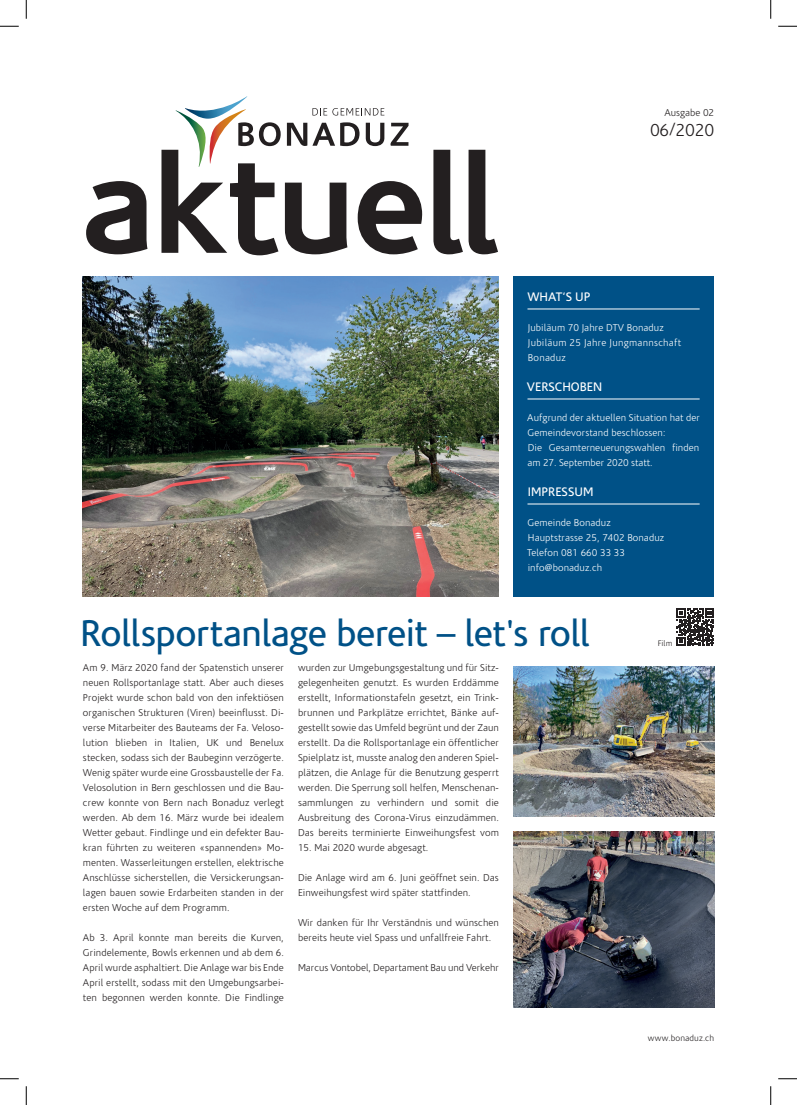
<style>
.page{position:relative;width:797px;height:1105px;background:#fff}
.page>*{position:absolute;margin:0;border:0;box-sizing:border-box;transform-origin:0 0}
.t1{font:37.5px "Corisande OT";letter-spacing:-.02em;color:#005187}
.t2{font:300 17.5px "Corisande OT";color:#231f20}
.t3{font:12.5px "Corisande OT";color:#fff}
.t4{font:300 10px/15px "Corisande OT";letter-spacing:.01em;color:#231f20;text-align:justify}
.t5{font:300 10px/15px "Corisande OT";letter-spacing:.01em;color:#fff}
.t6{font:300 10px/15px "Corisande OT";letter-spacing:.03em;color:#fff}
.t7{font:300 8.75px "Corisande OT";letter-spacing:.015em;color:#231f20}
.t8{font:300 8.12px "Corisande OT";color:#231f20}
</style>
<div class="page">
<div style="left:513px;top:276px;width:201px;height:320px;background:#005187"></div>
<svg style="left:676px;top:609px;width:38px;height:37px"></svg>
<img style="left:83px;top:276px;width:416px;height:320px">
<svg style="left:287px;top:122px;width:72px;height:24px"></svg>
<svg style="left:366px;top:123px;width:18px;height:23px"></svg>
<svg style="left:390px;top:123px;width:18px;height:23px"></svg>
<svg style="left:176px;top:96px;width:105px;height:54px"></svg>
<svg style="left:312px;top:108px;width:72px;height:8px"></svg>
<img style="left:513px;top:831px;width:201px;height:177px">
<img style="left:513px;top:666px;width:201px;height:150px">
<hr style="left:527px;top:309px;width:172px;height:1px;background:#fff">
<hr style="left:527px;top:399px;width:172px;height:1px;background:#fff">
<hr style="left:527px;top:504px;width:172px;height:1px;background:#fff">
<svg style="left:86px;top:150px;width:412px;height:105px"></svg>
<svg style="left:0;top:25px;width:19px;height:2px"></svg>
<svg style="left:778px;top:25px;width:19px;height:2px"></svg>
<svg style="left:0;top:1078px;width:19px;height:1px"></svg>
<svg style="left:778px;top:1078px;width:19px;height:1px"></svg>
<svg style="left:25px;top:0;width:2px;height:19px"></svg>
<svg style="left:25px;top:1086px;width:2px;height:19px"></svg>
<svg style="left:770px;top:0;width:1px;height:19px"></svg>
<svg style="left:770px;top:1086px;width:1px;height:19px"></svg>
<p class="t4" style="left:664px;top:106px;width:51px">Ausgabe 02</p>
<h2 class="t2" style="left:650px;top:121px;width:65px">06/2020</h2>
<p class="t3" style="left:527px;top:290px;width:65px">WHAT‘S UP</p>
<p class="t6" style="left:528px;top:321px;width:155px">Jubiläum 70 Jahre DTV Bonaduz<br>Jubiläum 25 Jahre Jungmannschaft<br>Bonaduz</p>
<p class="t3" style="left:527px;top:380px;width:77px">VERSCHOBEN</p>
<p class="t5" style="left:527px;top:411px;width:174px">Aufgrund der aktuellen Situation hat der Gemeindevorstand beschlossen:<br>Die Gesamterneuerungswahlen finden am 27. September 2020 statt.</p>
<p class="t3" style="left:528px;top:485px;width:67px">IMPRESSUM</p>
<p class="t5" style="left:527px;top:516px;width:139px">Gemeinde Bonaduz<br>Hauptstrasse 25, 7402 Bonaduz<br>Telefon 081 660 33 33 info@bonaduz.ch</p>
<h1 class="t1" style="left:80px;top:613px;width:511px">Rollsportanlage bereit – let's roll</h1>
<p class="t4" style="left:83px;top:661px;width:202px">Am 9. März 2020 fand der Spatenstich unserer neuen Rollsportanlage statt. Aber auch dieses Projekt wurde schon bald von den infektiösen organischen Strukturen (Viren) beeinflusst. Di&shy;verse Mitarbeiter des Bauteams der Fa. Veloso&shy;lution blieben in Italien, UK und Benelux stecken, sodass sich der Baubeginn verzögerte.<br>Wenig später wurde eine Grossbaustelle der Fa.<br>Velosolution in Bern geschlossen und die Bau&shy;crew konnte von Bern nach Bonaduz verlegt werden. Ab dem 16. März wurde bei idealem Wetter gebaut. Findlinge und ein defekter Bau&shy;kran führten zu weiteren «spannenden» Mo&shy;menten. Wasserleitungen erstellen, elektrische Anschlüsse sicherstellen, die Versickerungsan&shy;lagen bauen sowie Erdarbeiten standen in der ersten Woche auf dem Programm.</p>
<p class="t4" style="left:83px;top:931px;width:202px">Ab 3. April konnte man bereits die Kurven, Grindelemente, Bowls erkennen und ab dem 6.<br>April wurde asphaltiert. Die Anlage war bis Ende April erstellt, sodass mit den Umgebungsarbei&shy;ten begonnen werden konnte. Die Findlinge</p>
<p class="t4" style="left:298px;top:661px;width:202px">wurden zur Umgebungsgestaltung und für Sitz&shy;gelegenheiten genutzt. Es wurden Erddämme erstellt, Informationstafeln gesetzt, ein Trink&shy;brunnen und Parkplätze errichtet, Bänke auf&shy;gestellt sowie das Umfeld begrünt und der Zaun erstellt. Da die Rollsportanlage ein öffentlicher Spielplatz ist, musste analog den anderen Spiel&shy;plätzen, die Anlage für die Benutzung gesperrt werden. Die Sperrung soll helfen, Menschenan&shy;sammlungen zu verhindern und somit die Ausbreitung des Corona-Virus einzudämmen.<br>Das bereits terminierte Einweihungsfest vom</p>
<p class="t4" style="left:298px;top:841px;width:132px">15. Mai 2020 wurde abgesagt.</p>
<p class="t4" style="left:298px;top:871px;width:202px">Die Anlage wird am 6. Juni geöffnet sein. Das<br>Einweihungsfest wird später stattfinden.</p>
<p class="t4" style="left:298px;top:916px;width:202px">Wir danken für Ihr Verständnis und wünschen bereits heute viel Spass und unfallfreie Fahrt.</p>
<p class="t4" style="left:298px;top:961px;width:202px">Marcus Vontobel, Departament Bau und Verkehr</p>
<p class="t8" style="left:657px;top:639px;width:16px">Film</p>
<p class="t7" style="left:647px;top:1034px;width:68px">www.bonaduz.ch</p>
</div>
